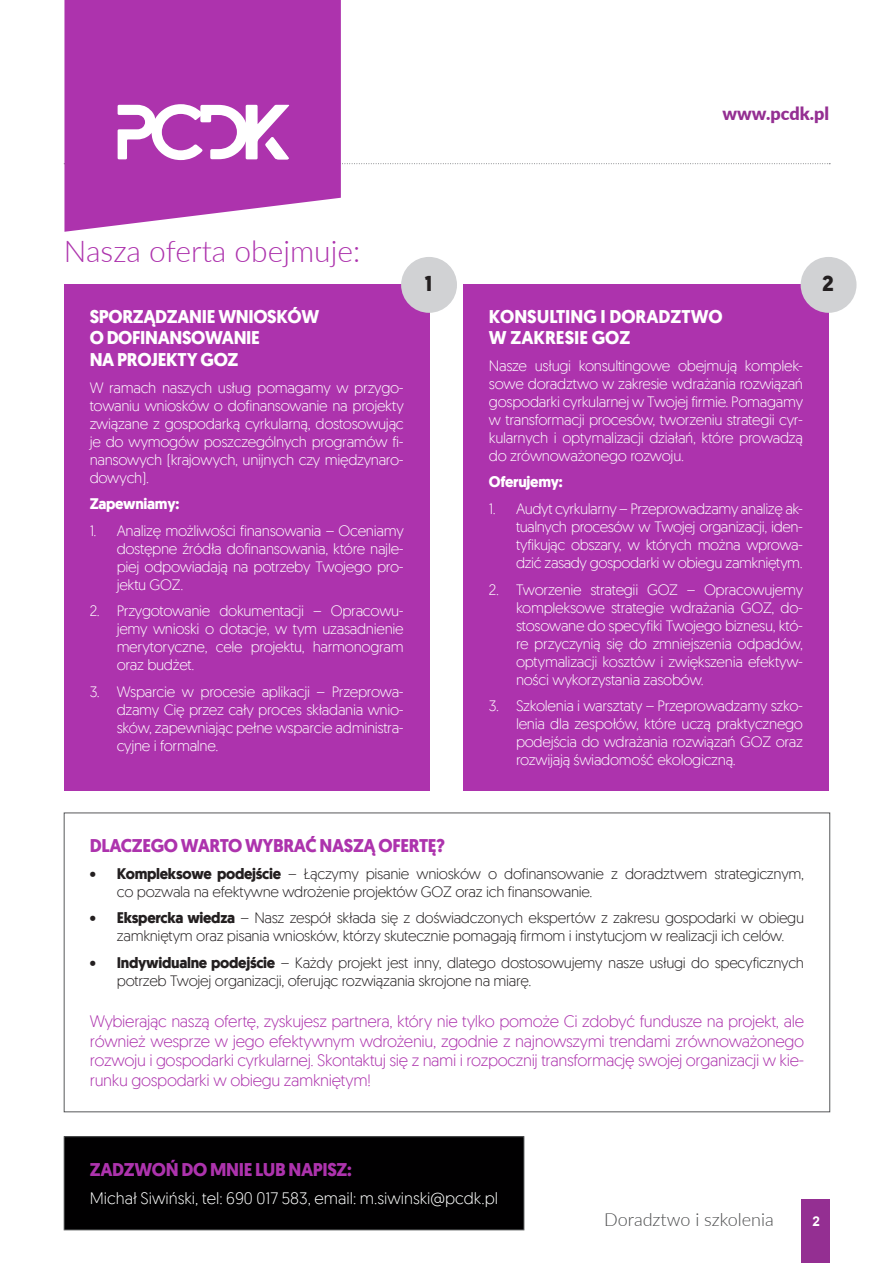
<style>
.page{position:relative;width:893px;height:1263px;background:#fff}
.page>*{position:absolute;margin:0;border:0;box-sizing:border-box;transform-origin:0 0}
.Head{font:300 30px "Lato";color:#ad33ad}
.Slogan{font:700 21px "Geomanist";color:#231f20}
.Head-2{font:700 18px "Geomanist";letter-spacing:-.02em;color:#ad33ad}
.Head-3{font:700 18px/21.6px "Geomanist";letter-spacing:-.02em;color:#fff}
.Head-4{font:700 18px/21.6px "Geomanist";color:#fff}
.Head-5{font:300 18px "Lato";color:#4b4c4d}
.Head-6{font:900 18px "Lato";color:#942f92}
.Head-7{font:300 16.5px/19.8px "Geomanist";letter-spacing:-.02em;color:#ad33ad;text-align:justify}
.Head-8{font:300 16.5px "Geomanist";color:#fff}
.Head-9{font:300 15px/18px "Geomanist";letter-spacing:-.02em;color:#fff;text-align:justify}
.t1{font:300 15px/18px "Geomanist";letter-spacing:-.02em;color:#231f20}
.Head-10{font:700 15px "Geomanist";letter-spacing:-.02em;color:#fff}
.Tekst_ogolny{font:700 13.5px "Arial";color:#fff}
.s1{font-weight:700}
</style>
<div class="page">
<div style="left:801px;top:1199px;width:29px;height:64px;background:#942f92"></div>
<svg style="left:64px;top:0;width:277px;height:232px;background:#b547b5"></svg>
<svg style="left:64px;top:104px;width:766px;height:60px"></svg>
<div style="left:64px;top:284px;width:365px;height:506px;background:#ad33ad"></div>
<div style="left:64px;top:1137px;width:460px;height:93px;background:#010001"></div>
<div style="left:64px;top:1136px;width:460px;height:94px;border:1px solid #57585a"></div>
<div style="left:463px;top:284px;width:366px;height:506px;background:#ad33ad"></div>
<div style="left:401px;top:257px;width:56px;height:56px;background:#d1d2d4;border-radius:50%"></div>
<div style="left:801px;top:257px;width:55px;height:56px;background:#d1d2d4;border-radius:50%"></div>
<p class="Head-6" style="left:722px;top:100px;width:108px">www.pcdk.pl</p>
<p class="Head" style="left:64px;top:231px;width:298px">Nasza oferta obejmuje:</p>
<p class="Head-3" style="left:90px;top:306px;width:231px">SPORZĄDZANIE WNIOSKÓW<br>O DOFINANSOWANIE<br>NA PROJEKTY GOZ</p>
<p class="Head-9" style="left:90px;top:378px;width:316px">W ramach naszych usług pomagamy w przygo&shy;towaniu wniosków o dofinansowanie na projekty związane z gospodarką cyrkularną, dostosowując je do wymogów poszczególnych programów fi&shy;nansowych (krajowych, unijnych czy międzynaro&shy;dowych).</p>
<p class="Head-10" style="left:90px;top:494px;width:91px">Zapewniamy:</p>
<p class="Head-9" style="left:117px;top:521px;width:289px;text-indent:-27px">1. Analizę możliwości finansowania – Oceniamy dostępne źródła dofinansowania, które najle&shy;piej odpowiadają na potrzeby Twojego pro&shy;jektu GOZ.</p>
<p class="Head-9" style="left:117px;top:601px;width:289px;text-indent:-27px">2. Przygotowanie dokumentacji – Opracowu&shy;jemy wnioski o dotacje, w tym uzasadnienie merytoryczne, cele projektu, harmonogram oraz budżet.</p>
<p class="Head-9" style="left:117px;top:682px;width:289px;text-indent:-27px">3. Wsparcie w procesie aplikacji – Przeprowa&shy;dzamy Cię przez cały proces składania wnio&shy;sków, zapewniając pełne wsparcie administra&shy;cyjne i formalne.</p>
<p class="Slogan" style="left:425px;top:269px;width:9px">1</p>
<p class="Slogan" style="left:822px;top:269px;width:13px">2</p>
<p class="Head-4" style="left:489px;top:306px;width:235px">KONSULTING I DORADZTWO<br>W ZAKRESIE GOZ</p>
<p class="Head-9" style="left:489px;top:356px;width:316px">Nasze usługi konsultingowe obejmują komplek&shy;sowe doradztwo w zakresie wdrażania rozwiązań gospodarki cyrkularnej w Twojej firmie. Pomagamy w transformacji procesów, tworzeniu strategii cyr&shy;kularnych i optymalizacji działań, które prowadzą do zrównoważonego rozwoju.</p>
<p class="Head-10" style="left:489px;top:472px;width:75px">Oferujemy:</p>
<p class="Head-9" style="left:516px;top:499px;width:289px;text-indent:-27px">1. Audyt cyrkularny – Przeprowadzamy analizę ak&shy;tualnych procesów w Twojej organizacji, iden&shy;tyfikując obszary, w których można wprowa&shy;dzić zasady gospodarki w obiegu zamkniętym.</p>
<p class="Head-9" style="left:516px;top:580px;width:289px;text-indent:-27px">2. Tworzenie strategii GOZ – Opracowujemy kompleksowe strategie wdrażania GOZ, do&shy;stosowane do specyfiki Twojego biznesu, któ&shy;re przyczynią się do zmniejszenia odpadów, optymalizacji kosztów i zwiększenia efektyw&shy;ności wykorzystania zasobów.</p>
<p class="Head-9" style="left:516px;top:696px;width:289px;text-indent:-27px">3. Szkolenia i warsztaty – Przeprowadzamy szko&shy;lenia dla zespołów, które uczą praktycznego podejścia do wdrażania rozwiązań GOZ oraz rozwijają świadomość ekologiczną.</p>
<p class="Head-2" style="left:90px;top:834px;width:357px">DLACZEGO WARTO WYBRAĆ NASZĄ OFERTĘ?</p>
<p class="t1" style="left:117px;top:864px;width:689px;text-indent:-27px"><span class="s1">• Kompleksowe podejście</span> – Łączymy pisanie wniosków o dofinansowanie z doradztwem strategicznym, co pozwala na efektywne wdrożenie projektów GOZ oraz ich finansowanie.</p>
<p class="t1" style="left:90px;top:908px;width:716px;text-align:center"><span class="s1">• Ekspercka wiedza</span> – Nasz zespół składa się z doświadczonych ekspertów z zakresu gospodarki w obiegu zamkniętym oraz pisania wniosków, którzy skutecznie pomagają firmom i instytucjom w realizacji ich celów.</p>
<p class="t1" style="left:117px;top:953px;width:689px;text-indent:-27px"><span class="s1">• Indywidualne podejście</span> – Każdy projekt jest inny, dlatego dostosowujemy nasze usługi do specyficznych potrzeb Twojej organizacji, oferując rozwiązania skrojone na miarę.</p>
<p class="Head-7" style="left:90px;top:1010px;width:716px">Wybierając naszą ofertę, zyskujesz partnera, który nie tylko pomoże Ci zdobyć fundusze na projekt, ale również wesprze w jego efektywnym wdrożeniu, zgodnie z najnowszymi trendami zrównoważonego rozwoju i gospodarki cyrkularnej. Skontaktuj się z nami i rozpocznij transformację swojej organizacji w kie&shy;runku gospodarki w obiegu zamkniętym!</p>
<p class="Head-2" style="left:90px;top:1157px;width:264px">ZADZWOŃ DO MNIE LUB NAPISZ:</p>
<p class="Head-8" style="left:90px;top:1188px;width:410px">Michał Siwiński, tel: 690 017 583, email: m.siwinski@pcdk.pl</p>
<p class="Head-5" style="left:604px;top:1207px;width:171px">Doradztwo i szkolenia</p>
<p class="Tekst_ogolny" style="left:812px;top:1212px;width:9px">2</p>
</div>
